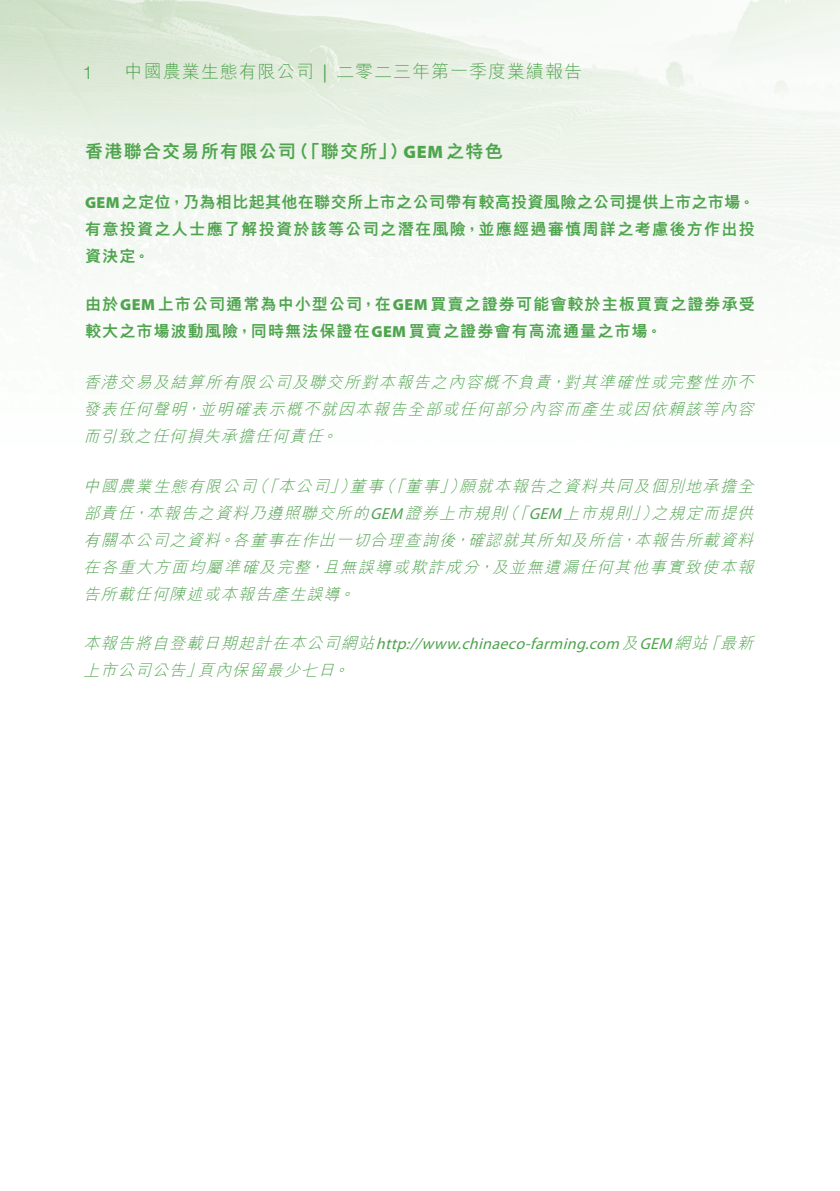
<style>
.page{position:relative;width:840px;height:1191px;background:#fff}
.page>*{position:absolute;margin:0;border:0;box-sizing:border-box;transform-origin:0 0}
.t1{font:300 18px "M Hei HK";letter-spacing:.055em;color:#4fa44e}
.t2{font:800 18px "M Hei HK";letter-spacing:.07em;color:#4fa44e}
.t3{font:900 18px "Myriad Pro";color:#4fa44e}
.t4{font:18px "Myriad Pro";color:#4fa44e}
.t5{font:300 18px "Helvetica Neue";color:#4fa44e}
.t6{font:italic 300 16px/27px "M Hei HK";color:#4fa44e}
.t7{font:800 16px/27px "M Hei HK";letter-spacing:.07em;color:#4fa44e;text-align:justify}
.t8{font:italic 16px "Myriad Pro";color:#4fa44e}
.s1{font-family:"Myriad Pro";font-weight:900}
.s2{font-family:"M Hei HK";font-weight:800}
.s3{font-family:"Myriad Pro";font-weight:400}
.s4{font-family:"M Hei HK";font-weight:300}
</style>
<div class="page">
<p class="t5" style="left:83px;top:58px;width:12px">1</p>
<p class="t1" style="left:125px;top:62px;width:190px">中國農業生態有限公司</p>
<p class="t4" style="left:323px;top:61px;width:6px">|</p>
<p class="t1" style="left:336px;top:62px;width:247px">二零二三年第一季度業績報告</p>
<p class="t2" style="left:85px;top:142px;width:212px">香港聯合交易所有限公司</p>
<p class="t7" style="left:85px;top:188px;width:671px"><span class="s1">GEM</span>之定位，乃為相比起其他在聯交所上市之公司帶有較高投資風險之公司提供上市之市場。有意投資之人士應了解投資於該等公司之潛在風險，並應經過審慎周詳之考慮後方作出投資決定。</p>
<p class="t7" style="left:85px;top:290px;width:671px">由於<span class="s1">GEM</span>上市公司通常為中小型公司，在<span class="s1">GEM</span>買賣之證券可能會較於主板買賣之證券承受較大之市場波動風險，同時無法保證在<span class="s1">GEM</span>買賣之證券會有高流通量之市場。</p>
<p class="t6" style="left:563px;top:368px;width:195px">對其準確性或完整性亦不</p>
<p class="t2" style="left:291px;top:142px;width:118px">（「聯交所」）</p>
<p class="t3" style="left:403px;top:140px;width:101px">GEM<span class="s2">之特色</span></p>
<p class="t6" style="left:199px;top:368px;width:559px;text-indent:-115px">香港交易及結算所有限公司及聯交所對本報告之內容概不負責<br>並明確表示概不就因本報告全部或任何部分內容而產生或因依賴該等內容</p>
<p class="t6" style="left:549px;top:368px;width:22px">，</p>
<p class="t6" style="left:83px;top:395px;width:108px">發表任何聲明</p>
<p class="t6" style="left:184px;top:395px;width:22px">，</p>
<p class="t6" style="left:83px;top:422px;width:245px">而引致之任何損失承擔任何責任</p>
<p class="t6" style="left:321px;top:422px;width:22px">。</p>
<p class="t6" style="left:251px;top:472px;width:32px">（「</p>
<p class="t6" style="left:329px;top:472px;width:32px">」）</p>
<p class="t6" style="left:378px;top:472px;width:32px">（「</p>
<p class="t6" style="left:438px;top:472px;width:32px">」）</p>
<p class="t6" style="left:459px;top:472px;width:300px">願就本報告之資料共同及個別地承擔全</p>
<p class="t6" style="left:83px;top:472px;width:178px">中國農業生態有限公司</p>
<p class="t6" style="left:278px;top:472px;width:56px">本公司</p>
<p class="t6" style="left:349px;top:472px;width:39px">董事</p>
<p class="t6" style="left:405px;top:472px;width:39px">董事</p>
<p class="t6" style="left:502px;top:499px;width:32px">（「</p>
<p class="t6" style="left:630px;top:499px;width:32px">」）</p>
<p class="t6" style="left:83px;top:499px;width:56px">部責任</p>
<p class="t6" style="left:146px;top:499px;width:365px">本報告之資料乃遵照聯交所的<span class="s3">GEM</span>證券上市規則</p>
<p class="t6" style="left:528px;top:499px;width:108px"><span class="s3">GEM</span>上市規則</p>
<p class="t6" style="left:651px;top:499px;width:107px">之規定而提供</p>
<p class="t6" style="left:132px;top:499px;width:22px">，</p>
<p class="t6" style="left:232px;top:526px;width:228px">各董事在作出一切合理查詢後</p>
<p class="t6" style="left:633px;top:526px;width:125px">本報告所載資料</p>
<p class="t6" style="left:83px;top:526px;width:142px">有關本公司之資料</p>
<p class="t6" style="left:467px;top:526px;width:159px">確認就其所知及所信</p>
<p class="t6" style="left:218px;top:526px;width:22px">。</p>
<p class="t6" style="left:453px;top:526px;width:22px">，</p>
<p class="t6" style="left:619px;top:526px;width:22px">，</p>
<p class="t6" style="left:83px;top:553px;width:232px">在各重大方面均屬準確及完整</p>
<p class="t6" style="left:491px;top:553px;width:267px">及並無遺漏任何其他事實致使本報</p>
<p class="t6" style="left:322px;top:553px;width:162px">且無誤導或欺詐成分</p>
<p class="t6" style="left:308px;top:553px;width:22px">，</p>
<p class="t6" style="left:477px;top:553px;width:22px">，</p>
<p class="t6" style="left:83px;top:580px;width:262px">告所載任何陳述或本報告產生誤導</p>
<p class="t6" style="left:338px;top:580px;width:22px">。</p>
<p class="t6" style="left:332px;top:630px;width:80px;text-indent:-249px">本報告將自登載日期起計在本公司網站<span class="s3">http</span>。</p>
<p class="t8" style="left:421px;top:634px;width:291px">www chinaeco farming com<span class="s4">及</span>GEM<span class="s4">網站</span></p>
<p class="t6" style="left:719px;top:630px;width:39px">最新</p>
<p class="t6" style="left:703px;top:630px;width:22px">「</p>
<p class="t8" style="left:406px;top:634px;width:22px">://</p>
<p class="t8" style="left:524px;top:634px;width:12px">-</p>
<p class="t8" style="left:457px;top:634px;width:10px">.</p>
<p class="t8" style="left:584px;top:634px;width:10px">.</p>
<p class="t6" style="left:83px;top:657px;width:107px">上市公司公告</p>
<p class="t6" style="left:198px;top:657px;width:142px">頁內保留最少七日</p>
<p class="t6" style="left:185px;top:657px;width:22px">」</p>
</div>
